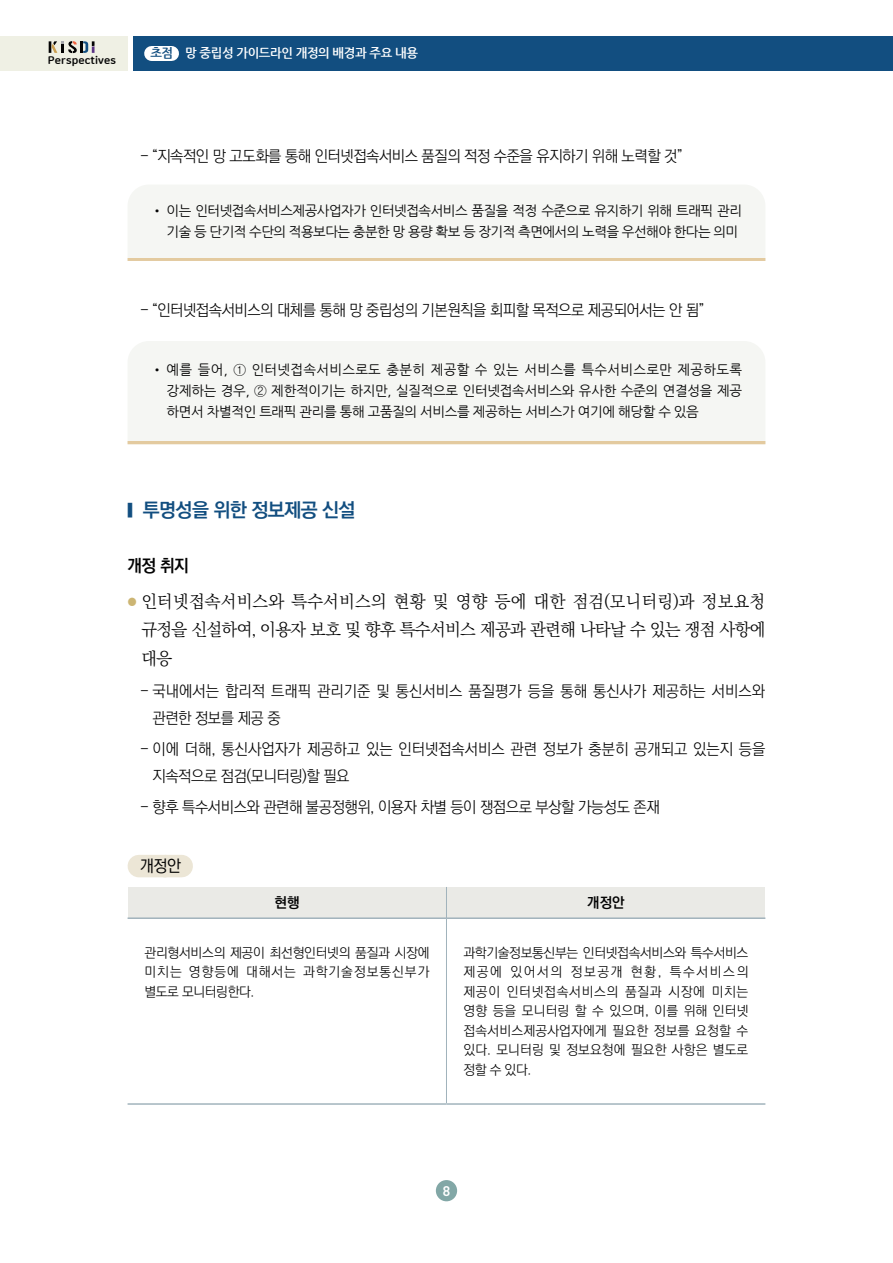
<style>
.page{position:relative;width:893px;height:1263px;background:#fff}
.page>*{position:absolute;margin:0;border:0;box-sizing:border-box;transform-origin:0 0}
.t1{font:700 19.5px "Ko Pub World Dotum";letter-spacing:-.03em;color:#124e80;scale:.3 1}
.t2{font:300 17.25px/28.5px "Ko Pub World Batang";letter-spacing:-.035em;color:#030303;text-align:justify}
.t3{font:700 17.25px "Ko Pub World Dotum";color:#030303}
.t4{font:500 16.5px "Ko Pub World Dotum";color:#030303}
.t5{font:300 15.75px "Ko Pub World Dotum";letter-spacing:-.03em;color:#030303}
.t6{font:300 15.75px/27px "Ko Pub World Dotum";letter-spacing:-.005em;color:#030303}
.t7{font:300 15.75px/27px "Ko Pub World Dotum";color:#030303}
.t8{font:700 14.25px "Ko Pub World Dotum";color:#030303}
.t9{font:600 14.25px "DIN2014";color:#fff}
.t10{font:13.5px/21px "Nanum Gothic";letter-spacing:-.04em;color:#030303;text-align:justify}
.t11{font:300 13.5px/19.5px "Ko Pub World Dotum";letter-spacing:.01em;color:#030303;text-align:justify}
.t12{font:700 12.75px "Nanum Gothic";letter-spacing:-.03em;color:#fff}
.t13{font:10.65px "Nanum Square Round EB";letter-spacing:.01em;color:#030303}
.s1{color:#124e80}
.s2{font-size:10.5px;color:#ccb573}
</style>
<div class="page">
<svg style="left:139px;top:855px;width:43px;height:22px"></svg>
<div style="left:128px;top:887px;width:318px;height:31px;background:#eaeae6"></div>
<div style="left:446px;top:887px;width:319px;height:31px;background:#eaeae6"></div>
<hr style="left:128px;top:917px;width:318px;height:2px;background:#a1b3bc">
<hr style="left:447px;top:917px;width:318px;height:2px;background:#a1b3bc">
<hr style="left:446px;top:887px;width:1px;height:31px;background:#a1b3bc">
<hr style="left:128px;top:1103px;width:318px;height:2px;background:#a1b3bc">
<hr style="left:446px;top:1103px;width:319px;height:2px;background:#a1b3bc">
<hr style="left:446px;top:918px;width:1px;height:185px;background:#a1b3bc">
<div style="left:128px;top:341px;width:637px;height:100px;background:#f5f6f3"></div>
<hr style="left:128px;top:441px;width:637px;height:3px;background:#e3ca9f">
<div style="left:128px;top:185px;width:637px;height:73px;background:#f5f6f3"></div>
<hr style="left:128px;top:258px;width:637px;height:3px;background:#e3ca9f">
<div style="left:436px;top:1180px;width:21px;height:21px;background:#82a7a6;border-radius:50%"></div>
<div style="left:0;top:36px;width:128px;height:35px;background:#eff0e4"></div>
<div style="left:133px;top:36px;width:760px;height:35px;background:#124e80"></div>
<div style="left:152px;top:46px;width:20px;height:15px;background:#fff"></div>
<svg style="left:49px;top:41px;width:46px;height:12px"></svg>
<p class="t13" style="left:48px;top:54px;width:69px">Perspectives</p>
<p class="t12" style="left:150px;top:47px;width:269px"><span class="s1">초점</span> 망 중립성 가이드라인 개정의 배경과 주요 내용</p>
<p class="t5" style="left:140px;top:146px;width:543px">- “지속적인 망 고도화를 통해 인터넷접속서비스 품질의 적정 수준을 유지하기 위해 노력할 것”</p>
<p class="t10" style="left:151px;top:201px;width:593px;text-align:right">•․ 이는 인터넷접속서비스제공사업자가 인터넷접속서비스 품질을 적정 수준으로 유지하기 위해 트래픽 관리 기술 등 단기적 수단의 적용보다는 충분한 망 용량 확보 등 장기적 측면에서의 노력을 우선해야 한다는 의미</p>
<p class="t5" style="left:140px;top:299px;width:565px">- “인터넷접속서비스의 대체를 통해 망 중립성의 기본원칙을 회피할 목적으로 제공되어서는 안 됨”</p>
<p class="t10" style="left:167px;top:359px;width:577px;text-indent:-16px">•․ 예를 들어, ① 인터넷접속서비스로도 충분히 제공할 수 있는 서비스를 특수서비스로만 제공하도록 강제하는 경우, ② 제한적이기는 하지만, 실질적으로 인터넷접속서비스와 유사한 수준의 연결성을 제공 하면서 차별적인 트래픽 관리를 통해 고품질의 서비스를 제공하는 서비스가 여기에 해당할 수 있음</p>
<h1 class="t1" style="left:128px;top:496px;width:762px">■ 투명성을 위한 정보제공 신설</h1>
<p class="t3" style="left:128px;top:553px;width:63px">개정 취지</p>
<p class="t2" style="left:141px;top:588px;width:625px;text-indent:-14px"><span class="s2">●</span> 인터넷접속서비스와 특수서비스의 현황 및 영향 등에 대한 점검(모니터링)과 정보요청 규정을 신설하여, 이용자 보호 및 향후 특수서비스 제공과 관련해 나타날 수 있는 쟁점 사항에 대응</p>
<p class="t7" style="left:153px;top:677px;width:614px;text-indent:-12px">- 국내에서는 합리적 트래픽 관리기준 및 통신서비스 품질평가 등을 통해 통신사가 제공하는 서비스와 관련한 정보를 제공 중</p>
<p class="t6" style="left:153px;top:736px;width:614px;text-indent:-12px">- 이에 더해, 통신사업자가 제공하고 있는 인터넷접속서비스 관련 정보가 충분히 공개되고 있는지 등을 지속적으로 점검(모니터링)할 필요</p>
<p class="t5" style="left:140px;top:796px;width:521px">- 향후 특수서비스와 관련해 불공정행위, 이용자 차별 등이 쟁점으로 부상할 가능성도 존재</p>
<p class="t4" style="left:140px;top:854px;width:42px">개정안</p>
<p class="t8" style="left:275px;top:892px;width:26px">현행</p>
<p class="t8" style="left:587px;top:892px;width:39px">개정안</p>
<p class="t11" style="left:145px;top:943px;width:286px">관리형서비스의 제공이 최선형인터넷의 품질과 시장에 미치는 영향등에 대해서는 과학기술정보통신부가 별도로 모니터링한다.</p>
<p class="t11" style="left:463px;top:943px;width:286px">과학기술정보통신부는 인터넷접속서비스와 특수서비스 제공에 있어서의 정보공개 현황, 특수서비스의 제공이 인터넷접속서비스의 품질과 시장에 미치는 영향 등을 모니터링 할 수 있으며, 이를 위해 인터넷 접속서비스제공사업자에게 필요한 정보를 요청할 수 있다. 모니터링 및 정보요청에 필요한 사항은 별도로 정할 수 있다.</p>
<p class="t9" style="left:443px;top:1181px;width:9px">8</p>
</div>
